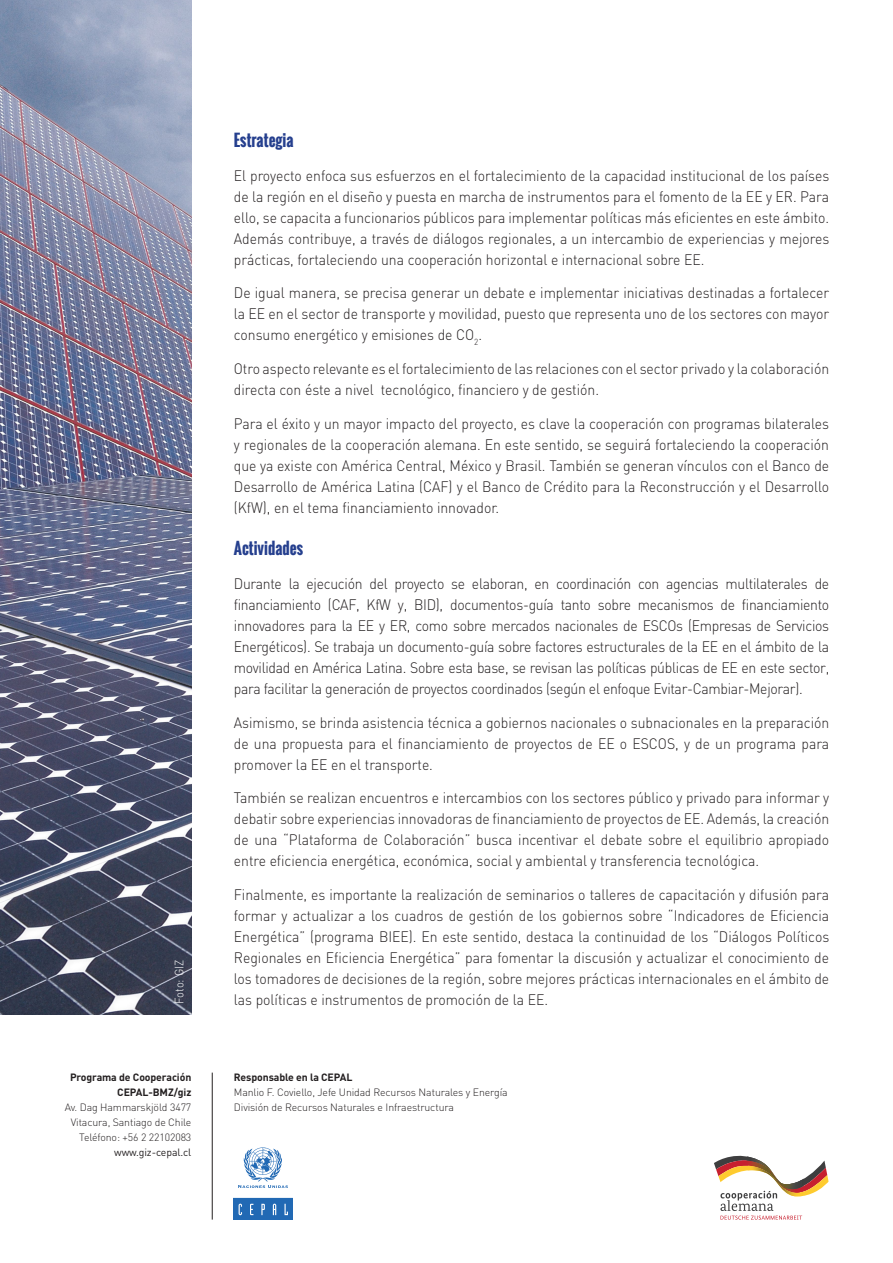
<style>
.page{position:relative;width:893px;height:1263px;background:#fff}
.page>*{position:absolute;margin:0;border:0;box-sizing:border-box;transform-origin:0 0}
.SUBTITULOS{font:700 16.05px "Oswald";color:#253f8e;scale:.93 1}
.TEXTO_GENERAL{font:300 15px/21px "DIN";color:#231f20;text-align:justify;scale:.93 1}
.TEXTO_GENERAL-2{font:300 12px "DIN";color:#fff;scale:.93 1}
.Creditos{font:300 10.5px/15px "DIN Pro";letter-spacing:-.01em;color:#231f20}
.t1{font:700 10.5px/15px "DIN Pro";letter-spacing:-.01em;color:#231f20;text-align:right}
.Creditos-2{font:10.5px "DIN Pro";letter-spacing:-.01em;color:#231f20}
.s1{font-weight:700}
</style>
<div class="page">
<img style="left:0;top:0;width:191px;height:1014px">
<hr style="left:212px;top:1072px;width:1px;height:147px;background:#231f20">
<div style="left:233px;top:1198px;width:59px;height:21px;background:#2169b4"></div>
<svg style="left:239px;top:1204px;width:3px;height:11px"></svg>
<svg style="left:250px;top:1204px;width:3px;height:11px"></svg>
<svg style="left:261px;top:1204px;width:4px;height:11px"></svg>
<svg style="left:273px;top:1204px;width:3px;height:11px"></svg>
<svg style="left:284px;top:1204px;width:4px;height:11px"></svg>
<svg style="left:238px;top:1147px;width:50px;height:41px"></svg>
<svg style="left:714px;top:1155px;width:114px;height:65px"></svg>
<p class="TEXTO_GENERAL-2" style="left:172px;top:1004px;width:49px;rotate:-90deg">Foto: GIZ</p>
<p class="t1" style="left:70px;top:1069px;width:123px">Programa de Cooperación<br>CEPAL-BMZ/giz</p>
<p class="Creditos" style="left:65px;top:1099px;width:128px">Av. Dag Hammarskjöld 3477</p>
<p class="Creditos" style="left:71px;top:1114px;width:122px">Vitacura, Santiago de Chile</p>
<p class="Creditos" style="left:79px;top:1129px;width:114px">Teléfono: +56 2 22102083</p>
<p class="Creditos-2" style="left:114px;top:1145px;width:79px">www.giz-cepal.cl</p>
<p class="SUBTITULOS" style="left:234px;top:128px;width:66px">Estrategia</p>
<p class="TEXTO_GENERAL" style="left:234px;top:164px;width:642px">El proyecto enfoca sus esfuerzos en el fortalecimiento de la capacidad institucional de los países de la región en el diseño y puesta en marcha de instrumentos para el fomento de la EE y ER. Para ello, se capacita a funcionarios públicos para implementar políticas más eficientes en este ámbito.<br>Además contribuye, a través de diálogos regionales, a un intercambio de experiencias y mejores prácticas, fortaleciendo una cooperación horizontal e internacional sobre EE.</p>
<p class="TEXTO_GENERAL" style="left:234px;top:282px;width:642px">De igual manera, se precisa generar un debate e implementar iniciativas destinadas a fortalecer la EE en el sector de transporte y movilidad, puesto que representa uno de los sectores con mayor consumo energético y emisiones de CO<sub>2</sub>.</p>
<p class="TEXTO_GENERAL" style="left:234px;top:358px;width:642px">Otro aspecto relevante es el fortalecimiento de las relaciones con el sector privado y la colaboración directa con éste a nivel tecnológico, financiero y de gestión.</p>
<p class="TEXTO_GENERAL" style="left:234px;top:413px;width:642px">Para el éxito y un mayor impacto del proyecto, es clave la cooperación con programas bilaterales y regionales de la cooperación alemana. En este sentido, se seguirá fortaleciendo la cooperación que ya existe con América Central, México y Brasil. También se generan vínculos con el Banco de Desarrollo de América Latina (CAF) y el Banco de Crédito para la Reconstrucción y el Desarrollo (KfW), en el tema financiamiento innovador.</p>
<p class="SUBTITULOS" style="left:234px;top:536px;width:76px">Actividades</p>
<p class="TEXTO_GENERAL" style="left:234px;top:573px;width:642px">Durante la ejecución del proyecto se elaboran, en coordinación con agencias multilaterales de financiamiento (CAF, KfW y, BID), documentos-guía tanto sobre mecanismos de financiamiento innovadores para la EE y ER, como sobre mercados nacionales de ESCOs (Empresas de Servicios Energéticos). Se trabaja un documento-guía sobre factores estructurales de la EE en el ámbito de la movilidad en América Latina. Sobre esta base, se revisan las políticas públicas de EE en este sector, para facilitar la generación de proyectos coordinados (según el enfoque Evitar-Cambiar-Mejorar).</p>
<p class="TEXTO_GENERAL" style="left:234px;top:711px;width:642px">Asimismo, se brinda asistencia técnica a gobiernos nacionales o subnacionales en la preparación de una propuesta para el financiamiento de proyectos de EE o ESCOS, y de un programa para promover la EE en el transporte.</p>
<p class="TEXTO_GENERAL" style="left:234px;top:787px;width:642px">También se realizan encuentros e intercambios con los sectores público y privado para informar y debatir sobre experiencias innovadoras de financiamiento de proyectos de EE. Además, la creación de una “Plataforma de Colaboración” busca incentivar el debate sobre el equilibrio apropiado entre eficiencia energética, económica, social y ambiental y transferencia tecnológica.</p>
<p class="TEXTO_GENERAL" style="left:234px;top:884px;width:642px">Finalmente, es importante la realización de seminarios o talleres de capacitación y difusión para formar y actualizar a los cuadros de gestión de los gobiernos sobre “Indicadores de Eficiencia Energética” (programa BIEE). En este sentido, destaca la continuidad de los “Diálogos Políticos Regionales en Eficiencia Energética” para fomentar la discusión y actualizar el conocimiento de los tomadores de decisiones de la región, sobre mejores prácticas internacionales en el ámbito de</p>
<p class="TEXTO_GENERAL" style="left:234px;top:989px;width:339px">las políticas e instrumentos de promoción de la EE.</p>
<p class="Creditos" style="left:234px;top:1069px;width:275px"><span class="s1">Responsable en la CEPAL<br></span>Manlio F. Coviello, Jefe Unidad Recursos Naturales y Energía</p>
<p class="Creditos" style="left:234px;top:1099px;width:222px">División de Recursos Naturales e Infraestructura</p>
</div>
